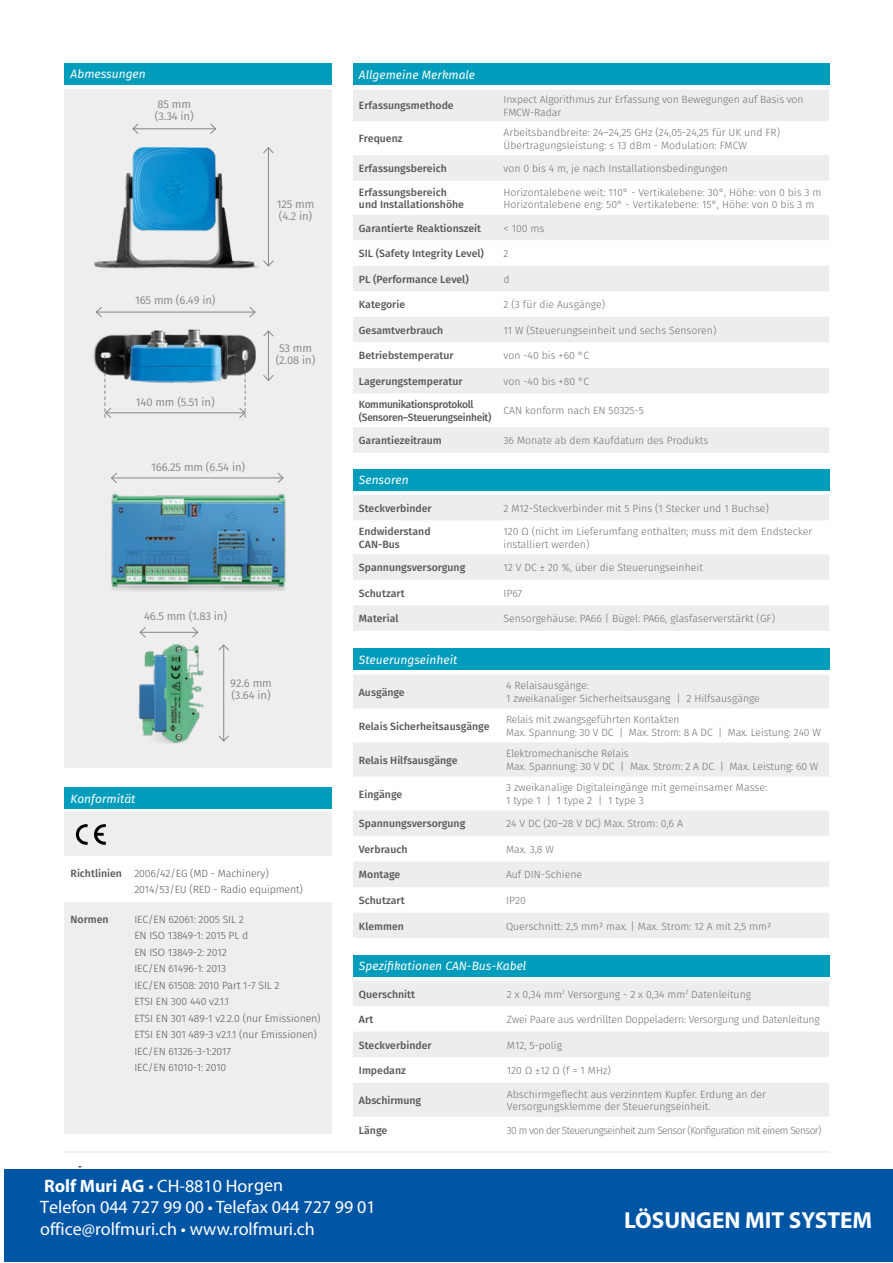
<style>
.page{position:relative;width:893px;height:1263px;background:#fff}
.page>*{position:absolute;margin:0;border:0;box-sizing:border-box;transform-origin:0 0}
.t1{font:700 23.25px "Myriad Pro";color:#fff}
.t2{font:18px/21.6px "Myriad Pro";color:#fff}
.t3{font:italic 12px "Fira Sans";color:#fff}
.t4{font:11.25px/12px "Fira Sans";letter-spacing:-.01em;color:#878787}
.t5{font:300 10.5px/12.6px "Fira Sans";color:#706f6f}
.t6{font:500 10.5px/12.6px "Fira Sans";color:#575756}
.t7{font:300 10.5px/16.5px "Fira Sans";letter-spacing:-.01em;color:#575756}
.t8{font:300 10.5px "Fira Sans";letter-spacing:-.05em;color:#706f6f;scale:.96 1}
.t9{font:300 10.5px "Fira Sans";letter-spacing:-.02em;color:#706f6f}
.t10{font:500 10.5px/12.6px "Fira Sans";letter-spacing:-.03em;color:#575756}
.s1{font-weight:500}
.s2{font-weight:700}
</style>
<div class="page">
<div style="left:64px;top:813px;width:268px;height:43px;background:#eee"></div>
<div style="left:64px;top:902px;width:268px;height:232px;background:#eee"></div>
<div style="left:64px;top:787px;width:268px;height:21px;background:#009cbc"></div>
<svg style="left:75px;top:824px;width:31px;height:21px"></svg>
<div style="left:64px;top:90px;width:268px;height:678px;background:#eee"></div>
<hr style="left:64px;top:1151px;width:765px;height:2px;background:#ededed">
<img style="left:94px;top:147px;width:165px;height:121px">
<hr style="left:133px;top:128px;width:83px;height:1px;background:#878787">
<svg style="left:132px;top:123px;width:7px;height:11px"></svg>
<svg style="left:210px;top:123px;width:6px;height:11px"></svg>
<hr style="left:268px;top:148px;width:1px;height:118px;background:#878787">
<svg style="left:263px;top:260px;width:11px;height:7px"></svg>
<svg style="left:263px;top:147px;width:11px;height:6px"></svg>
<hr style="left:268px;top:331px;width:1px;height:49px;background:#878787">
<svg style="left:267px;top:375px;width:7px;height:6px"></svg>
<svg style="left:267px;top:330px;width:7px;height:7px"></svg>
<hr style="left:106px;top:412px;width:139px;height:1px;background:#878787">
<hr style="left:96px;top:312px;width:159px;height:1px;background:#878787">
<svg style="left:96px;top:307px;width:6px;height:11px"></svg>
<svg style="left:249px;top:307px;width:7px;height:10px"></svg>
<img style="left:93px;top:329px;width:174px;height:64px">
<svg style="left:105px;top:355px;width:7px;height:63px"></svg>
<svg style="left:239px;top:355px;width:7px;height:63px"></svg>
<hr style="left:111px;top:478px;width:172px;height:1px;background:#878787">
<svg style="left:111px;top:472px;width:6px;height:11px"></svg>
<svg style="left:277px;top:473px;width:7px;height:10px"></svg>
<hr style="left:140px;top:632px;width:58px;height:1px;background:#878787">
<svg style="left:139px;top:627px;width:7px;height:11px"></svg>
<svg style="left:192px;top:627px;width:7px;height:11px"></svg>
<div style="left:64px;top:64px;width:268px;height:21px;background:#009cbc"></div>
<img style="left:111px;top:493px;width:175px;height:98px">
<img style="left:138px;top:644px;width:91px;height:99px">
<div style="left:353px;top:64px;width:476px;height:21px;background:#009cbc"></div>
<svg style="left:353px;top:90px;width:476px;height:363px;fill:#f1f1f1"></svg>
<div style="left:353px;top:955px;width:476px;height:21px;background:#009cbc"></div>
<svg style="left:353px;top:981px;width:476px;height:136px;fill:#ededed"></svg>
<div style="left:353px;top:649px;width:476px;height:21px;background:#009cbc"></div>
<svg style="left:353px;top:675px;width:476px;height:263px;fill:#ededed"></svg>
<div style="left:353px;top:469px;width:476px;height:21px;background:#009cbc"></div>
<svg style="left:353px;top:495px;width:476px;height:136px;fill:#ededed"></svg>
<div style="left:4px;top:1169px;width:889px;height:93px;background:#0155a5"></div>
<p class="t3" style="left:71px;top:66px;width:77px">Abmessungen</p>
<p class="t4" style="left:155px;top:99px;width:40px">85 mm (3.34 in)</p>
<p class="t4" style="left:135px;top:295px;width:82px">165 mm (6.49 in)</p>
<p class="t4" style="left:136px;top:397px;width:80px">140 mm (5.51 in)</p>
<p class="t4" style="left:151px;top:462px;width:95px">166.25 mm (6.54 in)</p>
<p class="t4" style="left:277px;top:198px;width:39px">125 mm (4.2 in)</p>
<p class="t4" style="left:276px;top:343px;width:41px">53 mm (2.08 in)</p>
<p class="t4" style="left:144px;top:610px;width:84px">46.5 mm (1.83 in)</p>
<p class="t3" style="left:71px;top:790px;width:66px">Konformität</p>
<p class="t4" style="left:230px;top:678px;width:43px">92.6 mm (3.64 in)</p>
<p class="t7" style="left:134px;top:865px;width:170px;text-indent:-64px"><span class="s1">Richtlinien</span> 2006/42/EG (MD - Machinery)<br>2014/53/EU (RED - Radio equipment)</p>
<p class="t6" style="left:71px;top:913px;width:40px">Normen</p>
<p class="t7" style="left:134px;top:911px;width:188px">IEC/EN 62061: 2005 SIL 2<br>EN ISO 13849-1: 2015 PL d<br>EN ISO 13849-2: 2012<br>IEC/EN 61496-1: 2013<br>IEC/EN 61508: 2010 Part 1-7 SIL 2<br>ETSI EN 300 440 v2.1.1<br>ETSI EN 301 489-1 v2.2.0 (nur Emissionen)<br>ETSI EN 301 489-3 v2.1.1 (nur Emissionen)<br>IEC/EN 61326-3-1:2017<br>IEC/EN 61010-1: 2010</p>
<p class="t3" style="left:359px;top:67px;width:118px">Allgemeine Merkmale</p>
<p class="t6" style="left:359px;top:100px;width:96px">Erfassungsmethode</p>
<p class="t5" style="left:503px;top:94px;width:302px">Inxpect Algorithmus zur Erfassung von Bewegungen auf Basis von<br>FMCW-Radar</p>
<p class="t6" style="left:359px;top:133px;width:45px">Frequenz</p>
<p class="t5" style="left:503px;top:127px;width:278px">Arbeitsbandbreite: 24–24,25 GHz (24,05-24,25 für UK und FR)<br>Übertragungsleistung: ≤ 13 dBm - Modulation: FMCW</p>
<p class="t6" style="left:359px;top:163px;width:89px">Erfassungsbereich</p>
<p class="t5" style="left:503px;top:163px;width:226px">von 0 bis 4 m, je nach Installationsbedingungen</p>
<p class="t6" style="left:359px;top:186px;width:107px">Erfassungsbereich und Installationshöhe</p>
<p class="t5" style="left:503px;top:186px;width:319px">Horizontalebene weit: 110° - Vertikalebene: 30°, Höhe: von 0 bis 3 m<br>Horizontalebene eng: 50° - Vertikalebene: 15°, Höhe: von 0 bis 3 m</p>
<p class="t6" style="left:359px;top:222px;width:124px">Garantierte Reaktionszeit</p>
<p class="t5" style="left:503px;top:222px;width:42px">&lt; 100 ms</p>
<p class="t6" style="left:359px;top:248px;width:127px">SIL (Safety Integrity Level)</p>
<p class="t5" style="left:503px;top:248px;width:7px">2</p>
<p class="t6" style="left:359px;top:273px;width:111px">PL (Performance Level)</p>
<p class="t5" style="left:503px;top:273px;width:8px">d</p>
<p class="t6" style="left:359px;top:299px;width:48px">Kategorie</p>
<p class="t5" style="left:503px;top:299px;width:103px">2 (3 für die Ausgänge)</p>
<p class="t6" style="left:359px;top:324px;width:86px">Gesamtverbrauch</p>
<p class="t5" style="left:503px;top:324px;width:214px">11 W (Steuerungseinheit und sechs Sensoren)</p>
<p class="t6" style="left:359px;top:350px;width:96px">Betriebstemperatur</p>
<p class="t5" style="left:503px;top:350px;width:87px">von -40 bis +60 °C</p>
<p class="t6" style="left:359px;top:376px;width:105px">Lagerungstemperatur</p>
<p class="t5" style="left:503px;top:376px;width:87px">von -40 bis +80 °C</p>
<p class="t10" style="left:359px;top:399px;width:134px">Kommunikationsprotokoll (Sensoren–Steuerungseinheit)</p>
<p class="t5" style="left:503px;top:405px;width:142px">CAN konform nach EN 50325-5</p>
<p class="t6" style="left:359px;top:435px;width:84px">Garantiezeitraum</p>
<p class="t5" style="left:503px;top:435px;width:206px">36 Monate ab dem Kaufdatum des Produkts</p>
<p class="t3" style="left:359px;top:472px;width:51px">Sensoren</p>
<p class="t6" style="left:359px;top:502px;width:74px">Steckverbinder</p>
<p class="t5" style="left:503px;top:502px;width:267px">2 M12-Steckverbinder mit 5 Pins (1 Stecker und 1 Buchse)</p>
<p class="t6" style="left:359px;top:526px;width:73px">Endwiderstand<br>CAN-Bus</p>
<p class="t5" style="left:503px;top:526px;width:310px">120 Ω (nicht im Lieferumfang enthalten; muss mit dem Endstecker installiert werden)</p>
<p class="t6" style="left:359px;top:562px;width:108px">Spannungsversorgung</p>
<p class="t5" style="left:503px;top:562px;width:201px">12 V DC ± 20 %, über die Steuerungseinheit</p>
<p class="t6" style="left:359px;top:587px;width:47px">Schutzart</p>
<p class="t5" style="left:503px;top:587px;width:20px">IP67</p>
<p class="t6" style="left:359px;top:613px;width:41px">Material</p>
<p class="t5" style="left:503px;top:613px;width:273px">Sensorgehäuse: PA66 | Bügel: PA66, glasfaserverstärkt (GF)</p>
<p class="t3" style="left:359px;top:651px;width:100px">Steuerungseinheit</p>
<p class="t6" style="left:359px;top:686px;width:47px">Ausgänge</p>
<p class="t5" style="left:506px;top:680px;width:255px">4 Relaisausgänge:<br>1 zweikanaliger Sicherheitsausgang | 2 Hilfsausgänge</p>
<p class="t6" style="left:359px;top:720px;width:132px">Relais Sicherheitsausgänge</p>
<p class="t5" style="left:506px;top:714px;width:316px">Relais mit zwangsgeführten Kontakten<br>Max. Spannung: 30 V DC | Max. Strom: 8 A DC | Max. Leistung: 240 W</p>
<p class="t6" style="left:359px;top:754px;width:100px">Relais Hilfsausgänge</p>
<p class="t5" style="left:506px;top:748px;width:314px">Elektromechanische Relais<br>Max. Spannung: 30 V DC | Max. Strom: 2 A DC | Max. Leistung: 60 W</p>
<p class="t6" style="left:359px;top:788px;width:45px">Eingänge</p>
<p class="t5" style="left:506px;top:782px;width:263px">3 zweikanalige Digitaleingänge mit gemeinsamer Masse:<br>1 type 1 | 1 type 2 | 1 type 3</p>
<p class="t6" style="left:359px;top:818px;width:108px">Spannungsversorgung</p>
<p class="t5" style="left:506px;top:818px;width:178px">24 V DC (20–28 V DC) Max. Strom: 0,6 A</p>
<p class="t6" style="left:359px;top:844px;width:50px">Verbrauch</p>
<p class="t5" style="left:506px;top:844px;width:49px">Max. 3,8 W</p>
<p class="t6" style="left:359px;top:869px;width:43px">Montage</p>
<p class="t5" style="left:506px;top:869px;width:78px">Auf DIN-Schiene</p>
<p class="t6" style="left:359px;top:895px;width:47px">Schutzart</p>
<p class="t5" style="left:506px;top:895px;width:21px">IP20</p>
<p class="t6" style="left:359px;top:920px;width:46px">Klemmen</p>
<p class="t5" style="left:506px;top:920px;width:267px">Querschnitt: 2,5 mm2 max. | Max. Strom: 12 A mit 2,5 mm2</p>
<p class="t3" style="left:359px;top:958px;width:169px">Spezifikationen CAN-Bus-Kabel</p>
<p class="t6" style="left:359px;top:988px;width:58px">Querschnitt</p>
<p class="t5" style="left:507px;top:988px;width:246px">2 x 0,34 mm<sup>2</sup> Versorgung - 2 x 0,34 mm<sup>2</sup> Datenleitung</p>
<p class="t6" style="left:359px;top:1014px;width:16px">Art</p>
<p class="t9" style="left:507px;top:1012px;width:314px">Zwei Paare aus verdrillten Doppeladern: Versorgung und Datenleitung</p>
<p class="t6" style="left:359px;top:1039px;width:74px">Steckverbinder</p>
<p class="t5" style="left:507px;top:1039px;width:57px">M12, 5-polig</p>
<p class="t6" style="left:359px;top:1065px;width:48px">Impedanz</p>
<p class="t5" style="left:507px;top:1065px;width:106px">120 Ω ±12 Ω (f = 1 MHz)</p>
<p class="t6" style="left:359px;top:1095px;width:64px">Abschirmung</p>
<p class="t5" style="left:507px;top:1088px;width:261px">Abschirmgeflecht aus verzinntem Kupfer. Erdung an der<br>Versorgungsklemme der Steuerungseinheit.</p>
<p class="t6" style="left:359px;top:1124px;width:30px">Länge</p>
<p class="t8" style="left:507px;top:1122px;width:329px">30 m von der Steuerungseinheit zum Sensor (Konfiguration mit einem Sensor)</p>
<h2 class="t2" style="left:40px;top:1175px;width:337px"><span class="s2">Rolf Muri AG</span> • CH-8810 Horgen<br>Telefon 044 727 99 00 • Telefax 044 727 99 01 office@rolfmuri.ch • www.rolfmuri.ch</h2>
<h1 class="t1" style="left:624px;top:1207px;width:250px">LÖSUNGEN MIT SYSTEM</h1>
</div>
